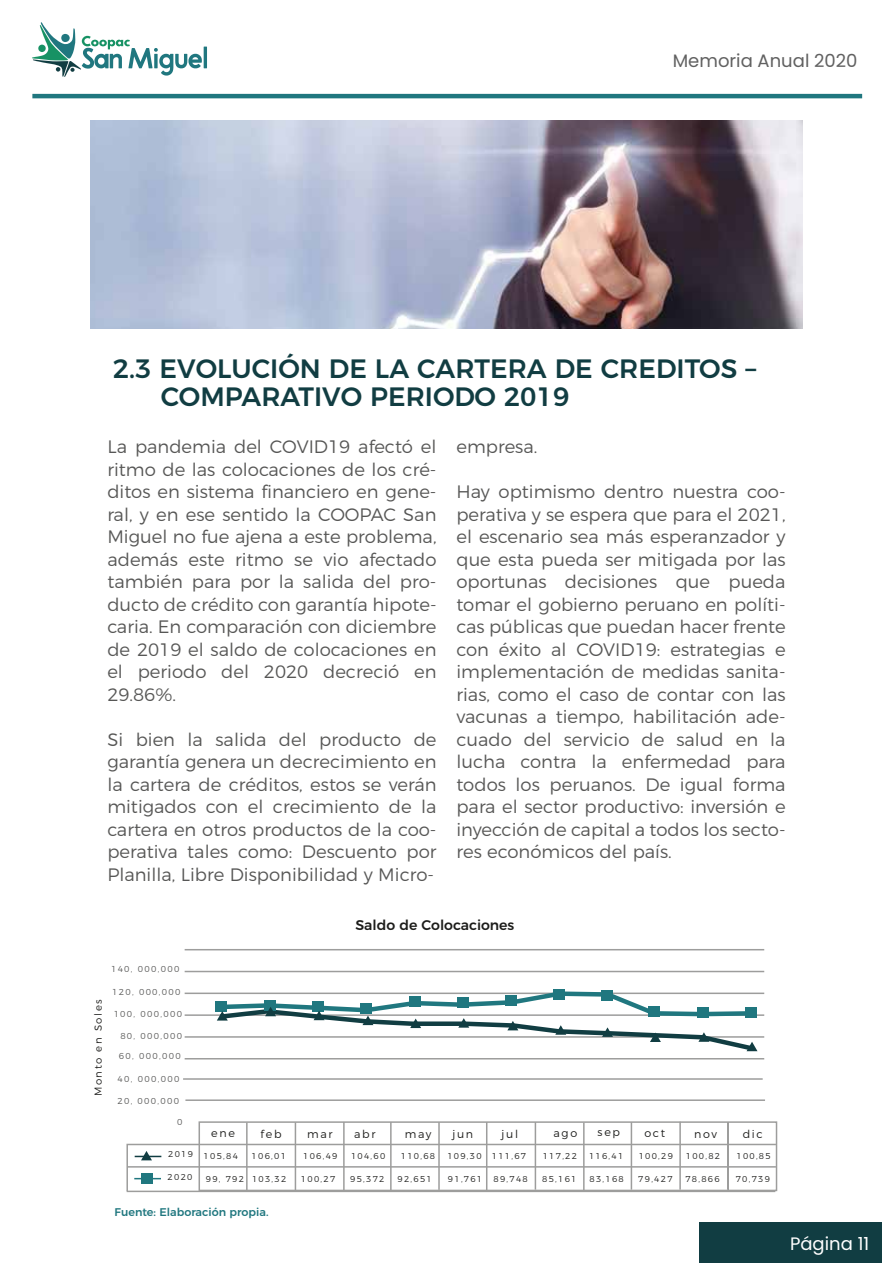
<style>
.page{position:relative;width:893px;height:1263px;background:#fff}
.page>*{position:absolute;margin:0;border:0;box-sizing:border-box;transform-origin:0 0}
.t1{font:500 26.55px/28.5px "Montserrat";color:#113d42}
.t2{font:300 18px/22.5px "Montserrat";color:#575756;text-align:justify}
.t3{font:18px "Poppins";color:#616161}
.t4{font:18px "Poppins";color:#fff}
.t5{font:500 14.1px "Montserrat";color:#1d1d1b}
.t6{font:300 11.1px "Montserrat";letter-spacing:.15em;color:#1d1d1b}
.t7{font:500 11.1px "Montserrat";color:#20777f}
.t8{font:300 10.2px "Montserrat";letter-spacing:.15em;color:#1d1d1b}
.t9{font:300 8.7px "Montserrat";letter-spacing:.15em;color:#575756}
.t10{font:300 8.4px "Montserrat";letter-spacing:.15em;color:#1d1d1b}
</style>
<div class="page">
<svg style="left:32px;top:22px;width:175px;height:55px"></svg>
<div style="left:699px;top:1222px;width:183px;height:41px;background:#113d42"></div>
<hr style="left:32px;top:94px;width:830px;height:4px;background:#20777f">
<hr style="left:185px;top:949px;width:579px;height:1px;background:#9d9d9c">
<hr style="left:185px;top:971px;width:579px;height:1px;background:#9d9d9c">
<hr style="left:185px;top:992px;width:579px;height:2px;background:#9d9d9c">
<hr style="left:185px;top:1014px;width:579px;height:2px;background:#9d9d9c">
<hr style="left:185px;top:1036px;width:579px;height:2px;background:#9d9d9c">
<hr style="left:185px;top:1058px;width:579px;height:1px;background:#9d9d9c">
<hr style="left:185px;top:1099px;width:580px;height:2px;background:#9d9d9c">
<hr style="left:183px;top:1078px;width:580px;height:2px;background:#9d9d9c">
<div style="left:199px;top:1121px;width:578px;height:70px;border:2px solid #9d9d9c"></div>
<hr style="left:727px;top:1122px;width:2px;height:69px;background:#9d9d9c">
<hr style="left:679px;top:1122px;width:2px;height:67px;background:#9d9d9c">
<hr style="left:631px;top:1122px;width:1px;height:67px;background:#9d9d9c">
<hr style="left:583px;top:1122px;width:2px;height:68px;background:#9d9d9c">
<hr style="left:535px;top:1122px;width:1px;height:67px;background:#9d9d9c">
<hr style="left:486px;top:1122px;width:1px;height:68px;background:#9d9d9c">
<hr style="left:438px;top:1122px;width:2px;height:68px;background:#9d9d9c">
<hr style="left:390px;top:1122px;width:2px;height:68px;background:#9d9d9c">
<hr style="left:343px;top:1122px;width:2px;height:69px;background:#9d9d9c">
<hr style="left:295px;top:1122px;width:1px;height:68px;background:#9d9d9c">
<hr style="left:246px;top:1122px;width:2px;height:68px;background:#9d9d9c">
<svg style="left:214px;top:989px;width:544px;height:63px"></svg>
<svg style="left:126px;top:1143px;width:651px;height:49px"></svg>
<img style="left:90px;top:120px;width:713px;height:208px">
<p class="t3" style="left:673px;top:50px;width:186px">Memoria Anual 2020</p>
<h1 class="t1" style="left:161px;top:352px;width:597px;text-indent:-48px">2.3 EVOLUCIÓN DE LA CARTERA DE CREDITOS –<br>COMPARATIVO PERIODO 2019</h1>
<p class="t2" style="left:107px;top:434px;width:331px">La pandemia del COVID19 afectó el ritmo de las colocaciones de los cré&shy;ditos en sistema financiero en gene&shy;ral, y en ese sentido la COOPAC San Miguel no fue ajena a este problema, además este ritmo se vio afectado también para por la salida del pro&shy;ducto de crédito con garantía hipote&shy;caria. En comparación con diciembre de 2019 el saldo de colocaciones en el periodo del 2020 decreció en 29.86%.</p>
<p class="t2" style="left:107px;top:726px;width:331px">Si bien la salida del producto de garantía genera un decrecimiento en la cartera de créditos, estos se verán mitigados con el crecimiento de la cartera en otros productos de la coo&shy;perativa tales como: Descuento por Planilla, Libre Disponibilidad y Micro-</p>
<p class="t2" style="left:456px;top:434px;width:82px">empresa.</p>
<p class="t2" style="left:456px;top:479px;width:331px">Hay optimismo dentro nuestra coo&shy;perativa y se espera que para el 2021, el escenario sea más esperanzador y que esta pueda ser mitigada por las oportunas decisiones que pueda tomar el gobierno peruano en políti&shy;cas públicas que puedan hacer frente con éxito al COVID19: estrategias e implementación de medidas sanita&shy;rias, como el caso de contar con las vacunas a tiempo, habilitación ade&shy;cuado del servicio de salud en la lucha contra la enfermedad para todos los peruanos. De igual forma para el sector productivo: inversión e inyección de capital a todos los secto&shy;res económicos del país.</p>
<p class="t5" style="left:355px;top:913px;width:161px">Saldo de Colocaciones</p>
<p class="t8" style="left:90px;top:1096px;width:98px;rotate:-90deg">Monto en Soles</p>
<p class="t9" style="left:111px;top:962px;width:70px">140, 000,000</p>
<p class="t9" style="left:112px;top:985px;width:70px">120, 000,000</p>
<p class="t9" style="left:114px;top:1007px;width:70px">100, 000,000</p>
<p class="t9" style="left:120px;top:1029px;width:63px">80, 000,000</p>
<p class="t9" style="left:119px;top:1049px;width:63px">60, 000,000</p>
<p class="t9" style="left:118px;top:1072px;width:63px">40, 000,000</p>
<p class="t9" style="left:117px;top:1094px;width:63px">20, 000,000</p>
<p class="t9" style="left:177px;top:1115px;width:7px">0</p>
<p class="t6" style="left:211px;top:1125px;width:25px">ene</p>
<p class="t6" style="left:261px;top:1125px;width:22px">feb</p>
<p class="t6" style="left:307px;top:1125px;width:27px">mar</p>
<p class="t6" style="left:354px;top:1125px;width:23px">abr</p>
<p class="t6" style="left:405px;top:1125px;width:28px">may</p>
<p class="t6" style="left:452px;top:1125px;width:22px">jun</p>
<p class="t6" style="left:502px;top:1125px;width:18px">jul</p>
<p class="t6" style="left:553px;top:1124px;width:25px">ago</p>
<p class="t6" style="left:598px;top:1123px;width:24px">sep</p>
<p class="t6" style="left:644px;top:1124px;width:22px">oct</p>
<p class="t6" style="left:694px;top:1125px;width:24px">nov</p>
<p class="t6" style="left:743px;top:1125px;width:22px">dic</p>
<p class="t10" style="left:168px;top:1147px;width:26px">2019</p>
<p class="t10" style="left:204px;top:1149px;width:36px">105,84</p>
<p class="t10" style="left:168px;top:1170px;width:26px">2020</p>
<p class="t10" style="left:206px;top:1172px;width:82px">99, 792 103,32</p>
<p class="t10" style="left:252px;top:1149px;width:36px">106,01</p>
<p class="t10" style="left:303px;top:1149px;width:36px">106,49</p>
<p class="t10" style="left:351px;top:1149px;width:36px">104,60</p>
<p class="t10" style="left:301px;top:1172px;width:36px">100,27</p>
<p class="t10" style="left:401px;top:1149px;width:36px">110,68</p>
<p class="t10" style="left:398px;top:1172px;width:36px">92,651</p>
<p class="t10" style="left:448px;top:1172px;width:36px">91,761</p>
<p class="t10" style="left:447px;top:1149px;width:80px">109,30 111,67</p>
<p class="t10" style="left:494px;top:1172px;width:36px">89,748</p>
<p class="t10" style="left:543px;top:1149px;width:36px">117,22</p>
<p class="t10" style="left:589px;top:1149px;width:36px">116,41</p>
<p class="t10" style="left:639px;top:1149px;width:36px">100,29</p>
<p class="t10" style="left:638px;top:1172px;width:36px">79,427</p>
<p class="t10" style="left:686px;top:1149px;width:36px">100,82</p>
<p class="t10" style="left:736px;top:1149px;width:36px">100,85</p>
<p class="t10" style="left:350px;top:1172px;width:36px">95,372</p>
<p class="t10" style="left:542px;top:1172px;width:36px">85,161</p>
<p class="t10" style="left:590px;top:1172px;width:36px">83,168</p>
<p class="t10" style="left:685px;top:1172px;width:36px">78,866</p>
<p class="t10" style="left:736px;top:1172px;width:36px">70,739</p>
<p class="t7" style="left:115px;top:1203px;width:155px">Fuente: Elaboración propia.</p>
<p class="t4" style="left:790px;top:1233px;width:81px">Página 11</p>
</div>
